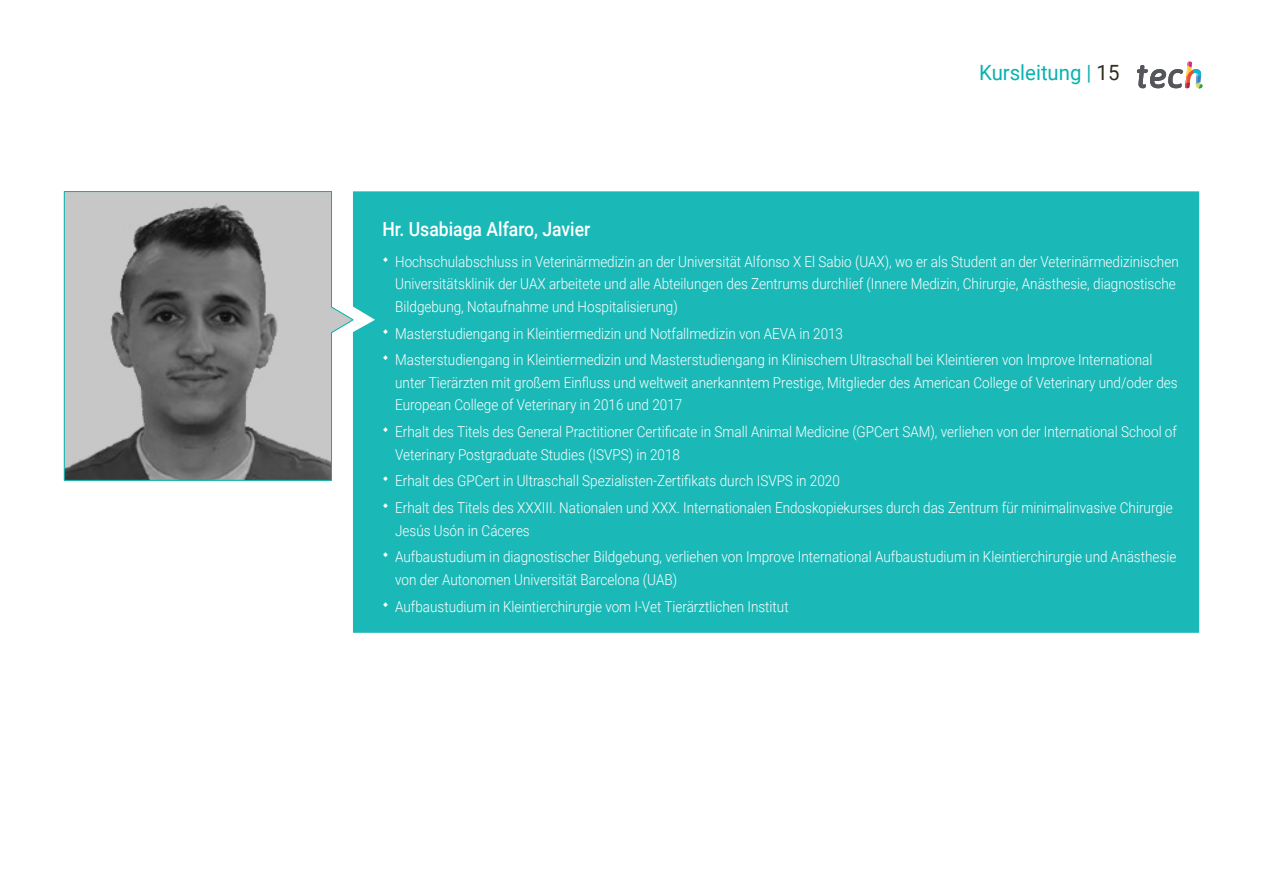
<style>
.page{position:relative;width:1263px;height:893px;background:#fff}
.page>*{position:absolute;margin:0;border:0;box-sizing:border-box;transform-origin:0 0}
.t1{font:21px "Roboto";color:#09b2af}
.t2{font:500 19.5px "Roboto";color:#fff;scale:.9 1}
.t3{font:300 15px/22.5px "Roboto";color:#fff;scale:.9 1}
.s1{color:#312e20}
</style>
<div class="page">
<svg style="left:1137px;top:62px;width:65px;height:27px"></svg>
<div style="left:353px;top:191px;width:846px;height:442px;background:#1ab9b7"></div>
<svg style="left:64px;top:191px;width:290px;height:290px;background:#959797"></svg>
<svg style="left:383px;top:257px;width:5px;height:5px"></svg>
<svg style="left:383px;top:329px;width:5px;height:5px"></svg>
<svg style="left:383px;top:355px;width:5px;height:5px"></svg>
<svg style="left:383px;top:427px;width:5px;height:5px"></svg>
<svg style="left:383px;top:476px;width:5px;height:5px"></svg>
<svg style="left:383px;top:503px;width:5px;height:5px"></svg>
<svg style="left:383px;top:552px;width:5px;height:5px"></svg>
<svg style="left:383px;top:602px;width:5px;height:5px"></svg>
<h1 class="t1" style="left:979px;top:57px;width:142px">Kursleitung | <span class="s1">15</span></h1>
<h2 class="t2" style="left:382px;top:215px;width:232px">Hr. Usabiaga Alfaro, Javier</h2>
<p class="t3" style="left:395px;top:250px;width:872px">Hochschulabschluss in Veterinärmedizin an der Universität Alfonso X El Sabio (UAX), wo er als Student an der Veterinärmedizinischen<br>Universitätsklinik der UAX arbeitete und alle Abteilungen des Zentrums durchlief (Innere Medizin, Chirurgie, Anästhesie, diagnostische<br>Bildgebung, Notaufnahme und Hospitalisierung)</p>
<p class="t3" style="left:395px;top:319px;width:843px;line-height:26.7px">Masterstudiengang in Kleintiermedizin und Notfallmedizin von AEVA in 2013<br>Masterstudiengang in Kleintiermedizin und Masterstudiengang in Klinischem Ultraschall bei Kleintieren von Improve International</p>
<p class="t3" style="left:395px;top:371px;width:871px">unter Tierärzten mit großem Einfluss und weltweit anerkanntem Prestige, Mitglieder des American College of Veterinary und/oder des<br>European College of Veterinary in 2016 und 2017</p>
<p class="t3" style="left:395px;top:420px;width:870px">Erhalt des Titels des General Practitioner Certificate in Small Animal Medicine (GPCert SAM), verliehen von der International School of<br>Veterinary Postgraduate Studies (ISVPS) in 2018</p>
<p class="t3" style="left:395px;top:467px;width:866px;line-height:26.7px">Erhalt des GPCert in Ultraschall Spezialisten-Zertifikats durch ISVPS in 2020<br>Erhalt des Titels des XXXIII. Nationalen und XXX. Internationalen Endoskopiekurses durch das Zentrum für minimalinvasive Chirurgie</p>
<p class="t3" style="left:395px;top:516px;width:869px;line-height:26.7px">Jesús Usón in Cáceres<br>Aufbaustudium in diagnostischer Bildgebung, verliehen von Improve International Aufbaustudium in Kleintierchirurgie und Anästhesie</p>
<p class="t3" style="left:395px;top:566px;width:439px;line-height:26.7px">von der Autonomen Universität Barcelona (UAB)<br>Aufbaustudium in Kleintierchirurgie vom I-Vet Tierärztlichen Institut</p>
</div>
